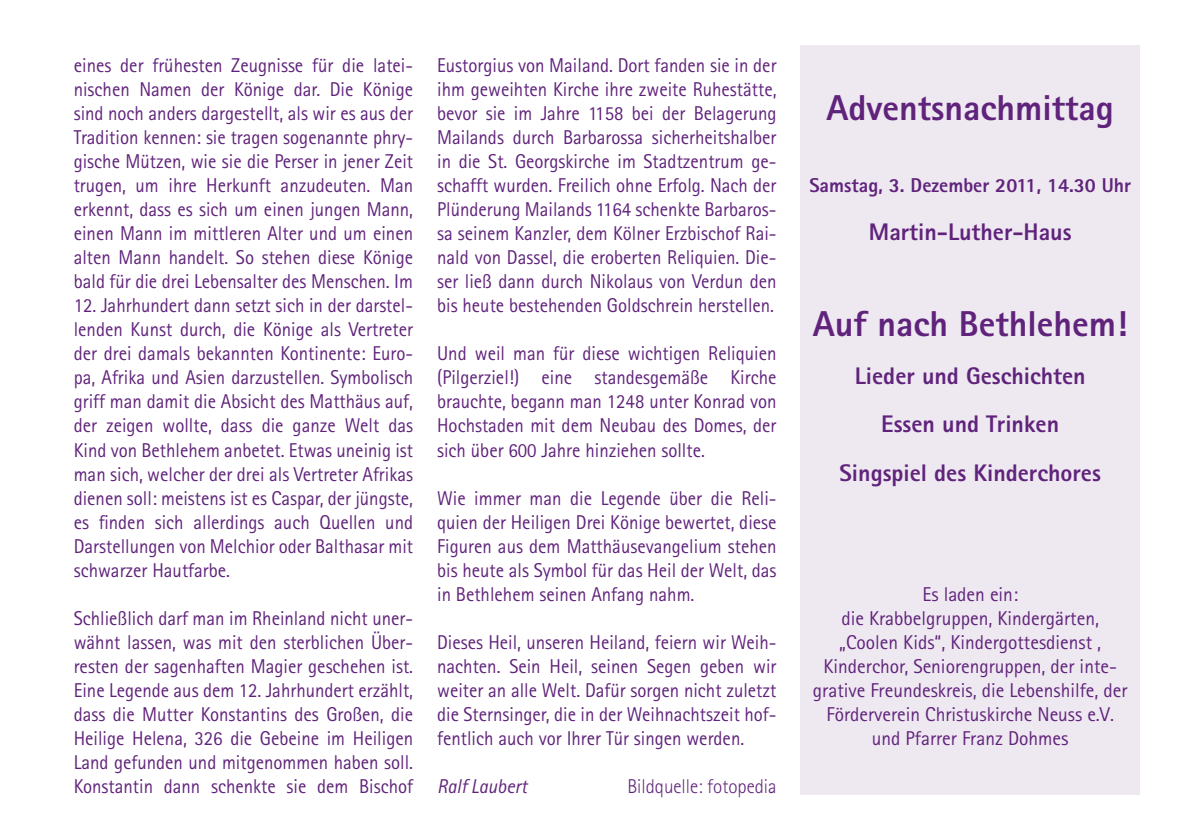
<style>
.page{position:relative;width:1191px;height:840px;background:#fff}
.page>*{position:absolute;margin:0;border:0;box-sizing:border-box;transform-origin:0 0}
.t1{font:800 36px "Rotis Sans Serif";color:#60237b}
.t2{font:800 24px/48px "Rotis Sans Serif";color:#60237b;text-align:center}
.t3{font:20px/24px "Rotis Sans Serif";color:#60237b;text-align:justify;scale:.94 1}
.t4{font:20px/24px "Rotis Sans Serif";color:#60237b;text-align:justify;scale:.95 1}
.t5{font:20px/24px "Rotis Sans Serif";color:#60237b;text-align:center}
.t6{font:800 20px "Rotis Sans Serif";color:#60237b}
.t7{font:300 20px "Rotis Sans Serif";color:#60237b;scale:.95 1}
.t8{font:italic 20px "Rotis Sans Serif";color:#60237b;scale:.95 1}
</style>
<div class="page">
<div style="left:800px;top:45px;width:340px;height:749px;background:#eee8f1"></div>
<p class="t4" style="left:74px;top:53px;width:359px">eines der frühesten Zeugnisse für die latei&shy;nischen Namen der Könige dar. Die Könige sind noch anders dargestellt, als wir es aus der Tradition kennen: sie tragen sogenannte phry&shy;gische Mützen, wie sie die Perser in jener Zeit trugen, um ihre Herkunft anzudeuten. Man erkennt, dass es sich um einen jungen Mann, einen Mann im mittleren Alter und um einen alten Mann handelt. So stehen diese Könige bald für die drei Lebensalter des Menschen. Im</p>
<p class="t3" style="left:74px;top:293px;width:363px">12. Jahrhundert dann setzt sich in der darstel&shy;lenden Kunst durch, die Könige als Vertreter der drei damals bekannten Kontinente: Euro&shy;pa, Afrika und Asien darzustellen. Symbolisch griff man damit die Absicht des Matthäus auf, der zeigen wollte, dass die ganze Welt das Kind von Bethlehem anbetet. Etwas uneinig ist man sich, welcher der drei als Vertreter Afrikas dienen soll: meistens ist es Caspar, der jüngste, es finden sich allerdings auch Quellen und Darstellungen von Melchior oder Balthasar mit schwarzer Hautfarbe.</p>
<p class="t3" style="left:74px;top:605px;width:362px">Schließlich darf man im Rheinland nicht uner&shy;wähnt lassen, was mit den sterblichen Über&shy;resten der sagenhaften Magier geschehen ist.<br>Eine Legende aus dem 12. Jahrhundert erzählt, dass die Mutter Konstantins des Großen, die Heilige Helena, 326 die Gebeine im Heiligen Land gefunden und mitgenommen haben soll.<br>Konstantin dann schenkte sie dem Bischof</p>
<p class="t3" style="left:437px;top:53px;width:362px">Eustorgius von Mailand. Dort fanden sie in der ihm geweihten Kirche ihre zweite Ruhestätte, bevor sie im Jahre 1158 bei der Belagerung Mailands durch Barbarossa sicherheitshalber in die St. Georgskirche im Stadtzentrum ge&shy;schafft wurden. Freilich ohne Erfolg. Nach der Plünderung Mailands 1164 schenkte Barbaros&shy;sa seinem Kanzler, dem Kölner Erzbischof Rai&shy;nald von Dassel, die eroberten Reliquien. Die&shy;ser ließ dann durch Nikolaus von Verdun den bis heute bestehenden Goldschrein herstellen.</p>
<p class="t3" style="left:437px;top:341px;width:362px">Und weil man für diese wichtigen Reliquien (Pilgerziel!) eine standesgemäße Kirche brauchte, begann man 1248 unter Konrad von Hochstaden mit dem Neubau des Domes, der sich über 600 Jahre hinziehen sollte.</p>
<p class="t3" style="left:437px;top:485px;width:362px">Wie immer man die Legende über die Reli&shy;quien der Heiligen Drei Könige bewertet, diese Figuren aus dem Matthäusevangelium stehen bis heute als Symbol für das Heil der Welt, das in Bethlehem seinen Anfang nahm.</p>
<p class="t3" style="left:437px;top:629px;width:362px">Dieses Heil, unseren Heiland, feiern wir Weih&shy;nachten. Sein Heil, seinen Segen geben wir weiter an alle Welt. Dafür sorgen nicht zuletzt die Sternsinger, die in der Weihnachtszeit hof&shy;fentlich auch vor Ihrer Tür singen werden.</p>
<p class="t8" style="left:437px;top:773px;width:96px">Ralf Laubert</p>
<p class="t7" style="left:627px;top:774px;width:158px">Bildquelle: fotopedia</p>
<h1 class="t1" style="left:826px;top:85px;width:289px">Adventsnachmittag</h1>
<p class="t6" style="left:809px;top:173px;width:323px">Samstag, 3. Dezember 2011, 14.30 Uhr</p>
<p class="t2" style="left:869px;top:208px;width:204px">Martin-Luther-Haus</p>
<h1 class="t1" style="left:813px;top:301px;width:316px">Auf nach Bethlehem!</h1>
<p class="t2" style="left:839px;top:352px;width:263px">Lieder und Geschichten<br>Essen und Trinken<br>Singspiel des Kinderchores</p>
<p class="t5" style="left:813px;top:581px;width:316px">Es laden ein:<br>die Krabbelgruppen, Kindergärten, „Coolen Kids“, Kindergottesdienst , Kinderchor, Seniorengruppen, der inte&shy;grative Freundeskreis, die Lebenshilfe, der Förderverein Christuskirche Neuss e.V. und Pfarrer Franz Dohmes</p>
</div>
